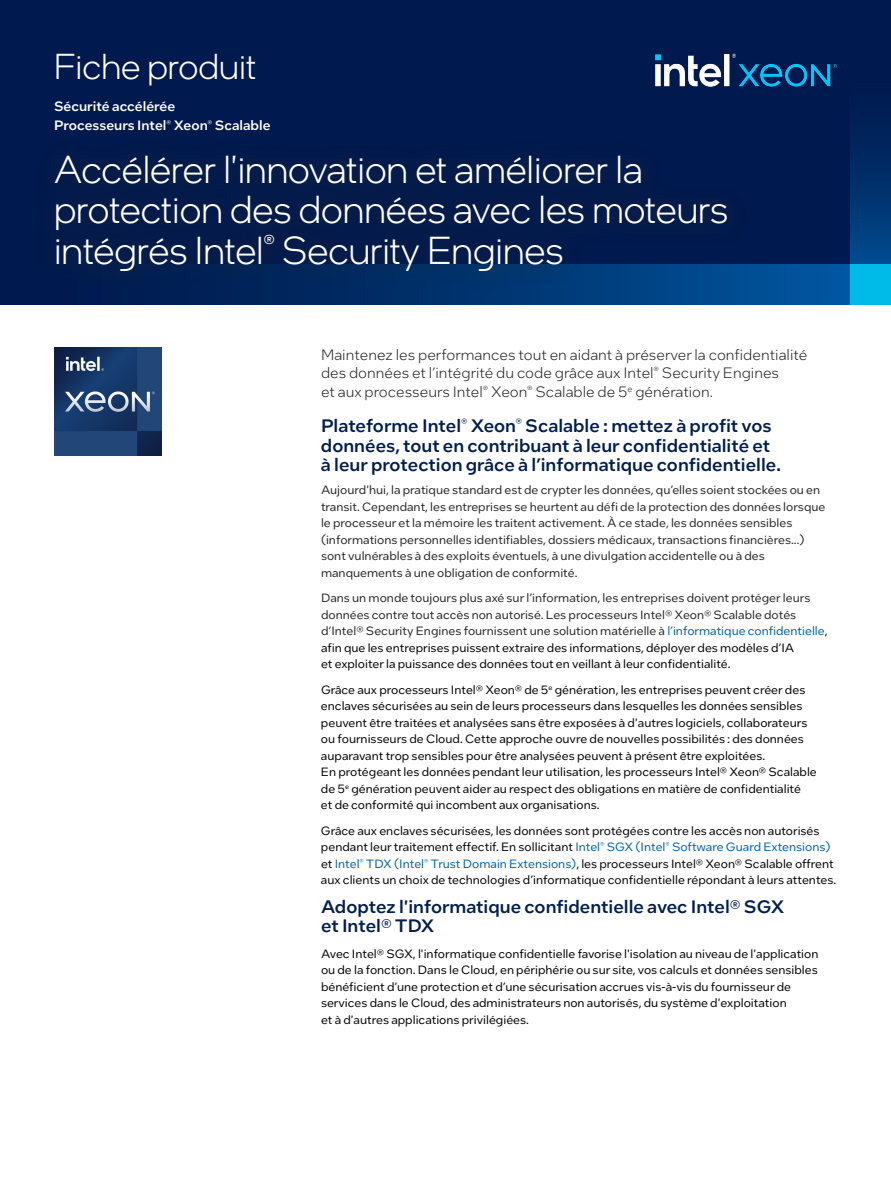
<style>
.page{position:relative;width:891px;height:1188px;background:#fff}
.page>*{position:absolute;margin:0;border:0;box-sizing:border-box;transform-origin:0 0}
.t1{font:300 39px/40.5px "Intel One Display";color:#fff}
.t2{font:300 36px "Intel One Display";color:#fff}
.t3{font:500 18px/19.5px "Intel One Text";color:#001e50}
.t4{font:300 15px/18px "Intel One Text";color:#262626}
.t5{font:500 13.5px/18.8px "Intel One Text";color:#fff}
.t6{font:12px/16.5px "Intel One Text";color:#000}
.t7{font:12px/16.5px "Intel One Text";color:#262626}
.s1{color:#005fae}
.s2{color:#000}
</style>
<div class="page">
<div style="left:0;top:0;width:891px;height:305px;background:#00194e"></div>
<div style="left:0;top:264px;width:891px;height:41px;background:linear-gradient(to right,#001243,#00569e)"></div>
<svg style="left:850px;top:129px;width:41px;height:135px"></svg>
<div style="left:850px;top:264px;width:41px;height:41px;background:#00bbe7"></div>
<img style="left:655px;top:54px;width:182px;height:32px">
<div style="left:33px;top:137px;width:715px;height:157px;background:#2e2f2f;opacity:.8"></div>
<img style="left:54px;top:348px;width:107px;height:107px">
<h2 class="t2" style="left:54px;top:45px;width:204px">Fiche produit</h2>
<p class="t5" style="left:54px;top:97px;width:218px">Sécurité accélérée<br>Processeurs Intel<sup>®</sup> Xeon<sup>®</sup> Scalable</p>
<h1 class="t1" style="left:54px;top:148px;width:676px">Accélérer l'innovation et améliorer la protection des données avec les moteurs intégrés Intel<sup>®</sup> Security Engines</h1>
<p class="t4" style="left:321px;top:345px;width:488px">Maintenez les performances tout en aidant à préserver la confidentialité des données et l’intégrité du code grâce aux Intel<sup>®</sup> Security Engines</p>
<p class="t4" style="left:321px;top:382px;width:394px">et aux processeurs Intel<sup>®</sup> Xeon<sup>®</sup> Scalable de 5<sup>e</sup> génération.</p>
<h3 class="t3" style="left:321px;top:415px;width:461px">Plateforme Intel<sup>®</sup> Xeon<sup>®</sup> Scalable : mettez à profit vos données, tout en contribuant à leur confidentialité et à leur protection grâce à l’informatique confidentielle.</h3>
<p class="t7" style="left:321px;top:482px;width:506px">Aujourd'hui, la pratique standard est de crypter les données, qu’elles soient stockées ou en transit. Cependant, les entreprises se heurtent au défi de la protection des données lorsque le processeur et la mémoire les traitent activement. À ce stade, les données sensibles (informations personnelles identifiables, dossiers médicaux, transactions financières...) sont vulnérables à des exploits éventuels, à une divulgation accidentelle ou à des manquements à une obligation de conformité.</p>
<p class="t7" style="left:321px;top:590px;width:508px">Dans un monde toujours plus axé sur l’information, les entreprises doivent protéger leurs données contre tout accès non autorisé. Les processeurs Intel® Xeon® Scalable dotés d’Intel® Security Engines fournissent une solution matérielle à <span class="s1">l’informatique confidentielle</span><span class="s2">, afin que les entreprises puissent extraire des informations, déployer des modèles d’IA<br>et exploiter la puissance des données tout en veillant à leur confidentialité.</span></p>
<p class="t6" style="left:321px;top:681px;width:497px">Grâce aux processeurs Intel® Xeon® de 5<sup>e</sup> génération, les entreprises peuvent créer des enclaves sécurisées au sein de leurs processeurs dans lesquelles les données sensibles peuvent être traitées et analysées sans être exposées à d'autres logiciels, collaborateurs ou fournisseurs de Cloud. Cette approche ouvre de nouvelles possibilités : des données auparavant trop sensibles pour être analysées peuvent à présent être exploitées.<br>En protégeant les données pendant leur utilisation, les processeurs Intel® Xeon® Scalable de 5<sup>e</sup> génération peuvent aider au respect des obligations en matière de confidentialité<br>et de conformité qui incombent aux organisations.</p>
<p class="t6" style="left:321px;top:822px;width:517px">Grâce aux enclaves sécurisées, les données sont protégées contre les accès non autorisés pendant leur traitement effectif. En sollicitant <span class="s1">Intel</span><sup>®</sup> <span class="s1">SGX (Intel</span><sup>®</sup> <span class="s1">Software Guard Extensions) </span>et <span class="s1">Intel</span><sup>®</sup> <span class="s1">TDX (Intel</span><sup>®</sup> <span class="s1">Trust Domain Extensions)</span>, les processeurs Intel® Xeon® Scalable offrent aux clients un choix de technologies d’informatique confidentielle répondant à leurs attentes.</p>
<h3 class="t3" style="left:321px;top:896px;width:465px">Adoptez l'informatique confidentielle avec Intel® SGX et Intel® TDX</h3>
<p class="t6" style="left:321px;top:945px;width:499px">Avec Intel® SGX, l'informatique confidentielle favorise l'isolation au niveau de l'application ou de la fonction. Dans le Cloud, en périphérie ou sur site, vos calculs et données sensibles bénéficient d’une protection et d’une sécurisation accrues vis-à-vis du fournisseur de services dans le Cloud, des administrateurs non autorisés, du système d'exploitation<br>et à d'autres applications privilégiées.</p>
</div>
